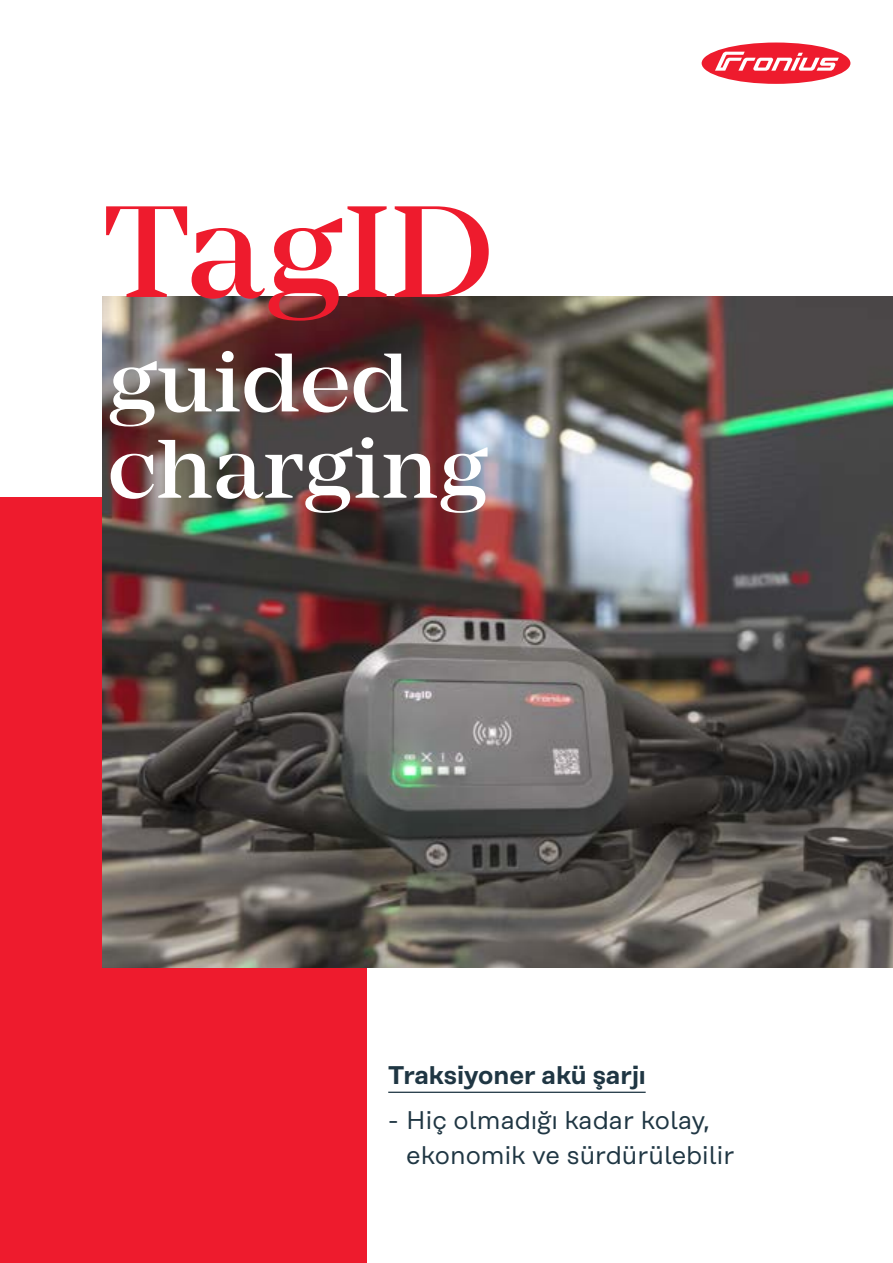
<style>
.page{position:relative;width:893px;height:1263px;background:#fff}
.page>*{position:absolute;margin:0;border:0;box-sizing:border-box;transform-origin:0 0}
.t1{font:500 135.3px "Mirador";color:#ee1b2d}
.t2{font:500 86.25px/86.2px "Mirador";color:#fff}
.t3{font:25.5px/34.5px "Rational Text";color:#1f3643}
.t4{font:600 25.5px "Rational Text";color:#1f3643}
</style>
<div class="page">
<div style="left:0;top:498px;width:367px;height:765px;background:#ee1b2d"></div>
<img style="left:102px;top:297px;width:791px;height:670px">
<hr style="left:388px;top:1092px;width:258px;height:1px;background:#1f3643">
<div style="left:702px;top:43px;width:148px;height:41px;background:#ee1b2d;border-radius:50%"></div>
<svg style="left:715px;top:52px;width:124px;height:19px"></svg>
<h1 class="t1" style="left:102px;top:173px;width:394px">TagID</h1>
<h2 class="t2" style="left:108px;top:340px;width:382px">guided charging</h2>
<p class="t4" style="left:388px;top:1060px;width:259px">Traksiyoner akü şarjı</p>
<p class="t3" style="left:406px;top:1103px;width:330px;text-indent:-18px">- Hiç olmadığı kadar kolay, ekonomik ve sürdürülebilir</p>
</div>
